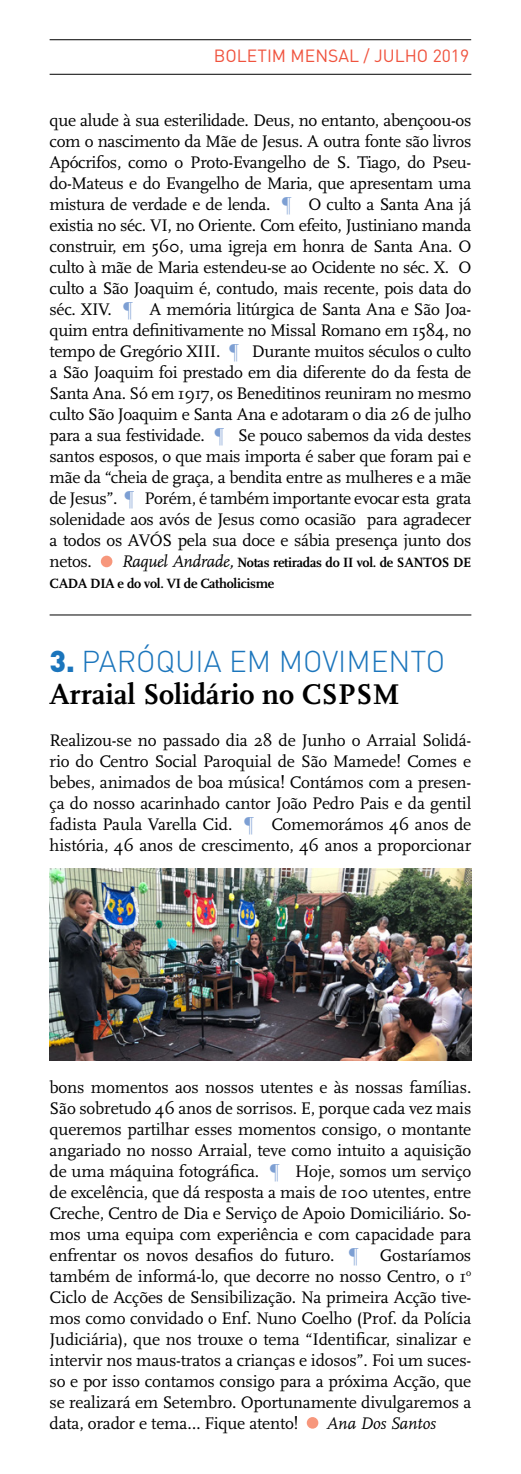
<style>
.page{position:relative;width:521px;height:1474px;background:#fff}
.page>*{position:absolute;margin:0;border:0;box-sizing:border-box;transform-origin:0 0}
.t1{font:700 29.75px "Scala";color:#000}
.t2{font:300 29.75px "DIN";color:#1b75bc}
.t3{font:17.5px/21px "Scala";letter-spacing:-.01em;color:#000;text-align:justify}
.t4{font:17.5px "DIN";color:#f0533e}
.t5{font:italic 17.5px "Scala";letter-spacing:-.01em;color:#000}
.t6{font:700 14px/21px "Scala";letter-spacing:-.02em;color:#000}
.s1{color:#7d9fd3}
.s2{font-weight:400;font-style:italic;font-size:17.5px}
.s3{font-weight:900}
</style>
<div class="page">
<hr style="left:50px;top:39px;width:421px;height:1px;background:#000">
<hr style="left:50px;top:74px;width:421px;height:1px;background:#000">
<div style="left:307px;top:1416px;width:11px;height:12px;background:#f7977c;border-radius:50%"></div>
<img style="left:50px;top:868px;width:421px;height:193px">
<hr style="left:50px;top:614px;width:421px;height:1px;background:#000">
<div style="left:101px;top:555px;width:11px;height:12px;background:#f7977c;border-radius:50%"></div>
<p class="t4" style="left:214px;top:45px;width:257px">BOLETIM MENSAL / JULHO 2019</p>
<p class="t3" style="left:50px;top:110px;width:423px">que alude à sua esterilidade. Deus, no entanto, abençoou-os com o nascimento da Mãe de Jesus. A outra fonte são livros Apócrifos, como o Proto-Evangelho de S. Tiago, do Pseu&shy;do-Mateus e do Evangelho de Maria, que apresentam uma mistura de verdade e de lenda. <span class="s1">¶</span> O culto a Santa Ana já existia no séc. VI, no Oriente. Com efeito, Justiniano manda construir, em 560, uma igreja em honra de Santa Ana. O culto à mãe de Maria estendeu-se ao Ocidente no séc. X. O culto a São Joaquim é, contudo, mais recente, pois data do séc. XIV. <span class="s1">¶</span> A memória litúrgica de Santa Ana e São Joa&shy;quim entra definitivamente no Missal Romano em 1584, no tempo de Gregório XIII. <span class="s1">¶</span> Durante muitos séculos o culto a São Joaquim foi prestado em dia diferente do da festa de Santa Ana. Só em 1917, os Beneditinos reuniram no mesmo culto São Joaquim e Santa Ana e adotaram o dia 26 de julho para a sua festividade. <span class="s1">¶</span> Se pouco sabemos da vida destes santos esposos, o que mais importa é saber que foram pai e mãe da “cheia de graça, a bendita entre as mulheres e a mãe de Jesus”. <span class="s1">¶</span> Porém, é também importante evocar esta grata solenidade aos avós de Jesus como ocasião para agradecer a todos os AVÓS pela sua doce e sábia presença junto dos netos.</p>
<p class="t6" style="left:50px;top:552px;width:423px;text-indent:72px"><span class="s2">Raquel Andrade,</span> Notas retiradas do II vol. de SANTOS DE<br>CADA DIA e do vol. VI de Catholicisme</p>
<h1 class="t2" style="left:50px;top:643px;width:397px"><span class="s3">3.</span> PARÓQUIA EM MOVIMENTO</h1>
<h1 class="t1" style="left:50px;top:677px;width:351px">Arraial Solidário no CSPSM</h1>
<p class="t3" style="left:50px;top:730px;width:423px">Realizou-se no passado dia 28 de Junho o Arraial Solidá&shy;rio do Centro Social Paroquial de São Mamede! Comes e bebes, animados de boa música! Contámos com a presen&shy;ça do nosso acarinhado cantor João Pedro Pais e da gentil fadista Paula Varella Cid. <span class="s1">¶</span> Comemorámos 46 anos de história, 46 anos de crescimento, 46 anos a proporcionar</p>
<p class="t3" style="left:50px;top:1076px;width:423px">bons momentos aos nossos utentes e às nossas famílias.<br>São sobretudo 46 anos de sorrisos. E, porque cada vez mais queremos partilhar esses momentos consigo, o montante angariado no nosso Arraial, teve como intuito a aquisição de uma máquina fotográfica. <span class="s1">¶</span> Hoje, somos um serviço de excelência, que dá resposta a mais de 100 utentes, entre Creche, Centro de Dia e Serviço de Apoio Domiciliário. So&shy;mos uma equipa com experiência e com capacidade para enfrentar os novos desafios do futuro. <span class="s1">¶</span> Gostaríamos também de informá-lo, que decorre no nosso Centro, o 1<sup>o </sup>Ciclo de Acções de Sensibilização. Na primeira Acção tive&shy;mos como convidado o Enf. Nuno Coelho (Prof. da Polícia Judiciária), que nos trouxe o tema “Identificar, sinalizar e intervir nos maus-tratos a crianças e idosos”. Foi um suces&shy;so e por isso contamos consigo para a próxima Acção, que se realizará em Setembro. Oportunamente divulgaremos a data, orador e tema… Fique atento!</p>
<p class="t5" style="left:327px;top:1413px;width:111px">Ana Dos Santos</p>
</div>
